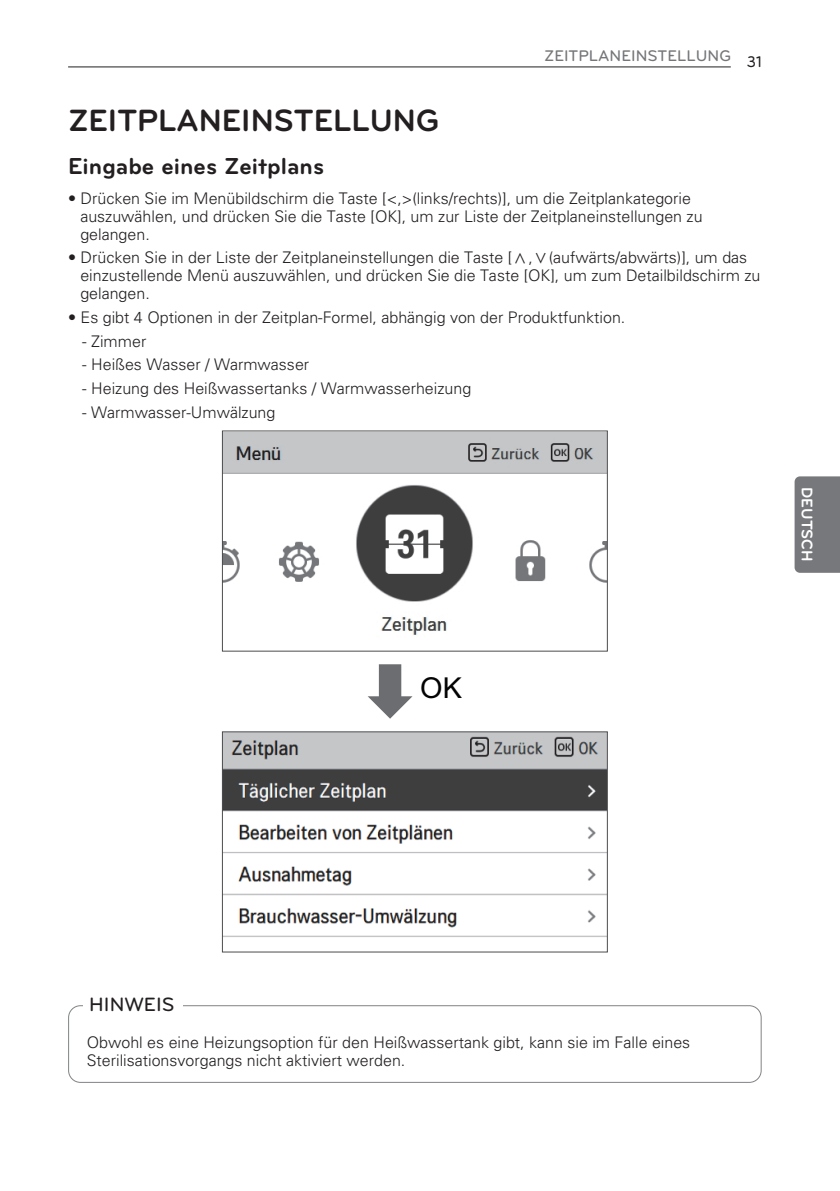
<style>
.page{position:relative;width:840px;height:1191px;background:#fff}
.page>*{position:absolute;margin:0;border:0;box-sizing:border-box;transform-origin:0 0}
.t1{font:700 32px "Bryant LG";color:#231f20}
.t2{font:28.8px "Arial";color:#030303}
.t3{font:700 24px "Bryant LG";color:#231f20}
.t4{font:500 20px "Bryant LG";color:#231f20}
.t5{font:300 16px/18px "Univers";color:#231f20}
.t6{font:500 16px "Bryant LG";color:#757679}
.t7{font:700 16px "Bryant LG";color:#fff}
.t8{font:500 16px "Bryant LG";color:#231f20;scale:.9 1}
.s1{font-family:"Hangang";font-weight:400}
</style>
<div class="page">
<hr style="left:68px;top:67px;width:662px;height:1px;background:#231f20">
<div style="left:794px;top:476px;width:45px;height:97px;background:#76787b"></div>
<img style="left:224px;top:432px;width:381px;height:204px">
<svg style="left:368px;top:664px;width:44px;height:54px"></svg>
<img style="left:224px;top:733px;width:381px;height:204px">
<div style="left:68px;top:1005px;width:693px;height:77px;border:2px solid #808285;border-radius:12px"></div>
<div style="left:84px;top:989px;width:99px;height:33px;background:#fff"></div>
<p class="t6" style="left:544px;top:47px;width:188px">ZEITPLANEINSTELLUNG</p>
<p class="t8" style="left:746px;top:52px;width:18px">31</p>
<h1 class="t1" style="left:68px;top:109px;width:372px">ZEITPLANEINSTELLUNG</h1>
<h3 class="t3" style="left:68px;top:158px;width:257px">Eingabe eines Zeitplans</h3>
<p class="t5" style="left:80px;top:190px;width:623px;text-indent:-12px">• Drücken Sie im Menübildschirm die Taste [&lt;,&gt;(links/rechts)], um die Zeitplankategorie auszuwählen, und drücken Sie die Taste [OK], um zur Liste der Zeitplaneinstellungen zu gelangen.</p>
<p class="t5" style="left:80px;top:250px;width:681px;text-indent:-12px">• Drücken Sie in der Liste der Zeitplaneinstellungen die Taste [<span class="s1">∧</span>,<span class="s1">∨</span>(aufwärts/abwärts)], um das einzustellende Menü auszuwählen, und drücken Sie die Taste [OK], um zum Detailbildschirm zu gelangen.</p>
<p class="t5" style="left:68px;top:310px;width:558px">• Es gibt 4 Optionen in der Zeitplan-Formel, abhängig von der Produktfunktion.</p>
<p class="t5" style="left:82px;top:333px;width:66px">- Zimmer</p>
<p class="t5" style="left:82px;top:357px;width:228px">- Heißes Wasser / Warmwasser</p>
<p class="t5" style="left:82px;top:381px;width:390px">- Heizung des Heißwassertanks / Warmwasserheizung</p>
<p class="t5" style="left:82px;top:404px;width:194px">- Warmwasser-Umwälzung</p>
<p class="t7" style="left:812px;top:487px;width:76px;rotate:90deg">DEUTSCH</p>
<h2 class="t2" style="left:420px;top:677px;width:43px">OK</h2>
<p class="t4" style="left:89px;top:992px;width:87px">HINWEIS</p>
<p class="t5" style="left:87px;top:1034px;width:604px">Obwohl es eine Heizungsoption für den Heißwassertank gibt, kann sie im Falle eines<br>Sterilisationsvorgangs nicht aktiviert werden.</p>
</div>
